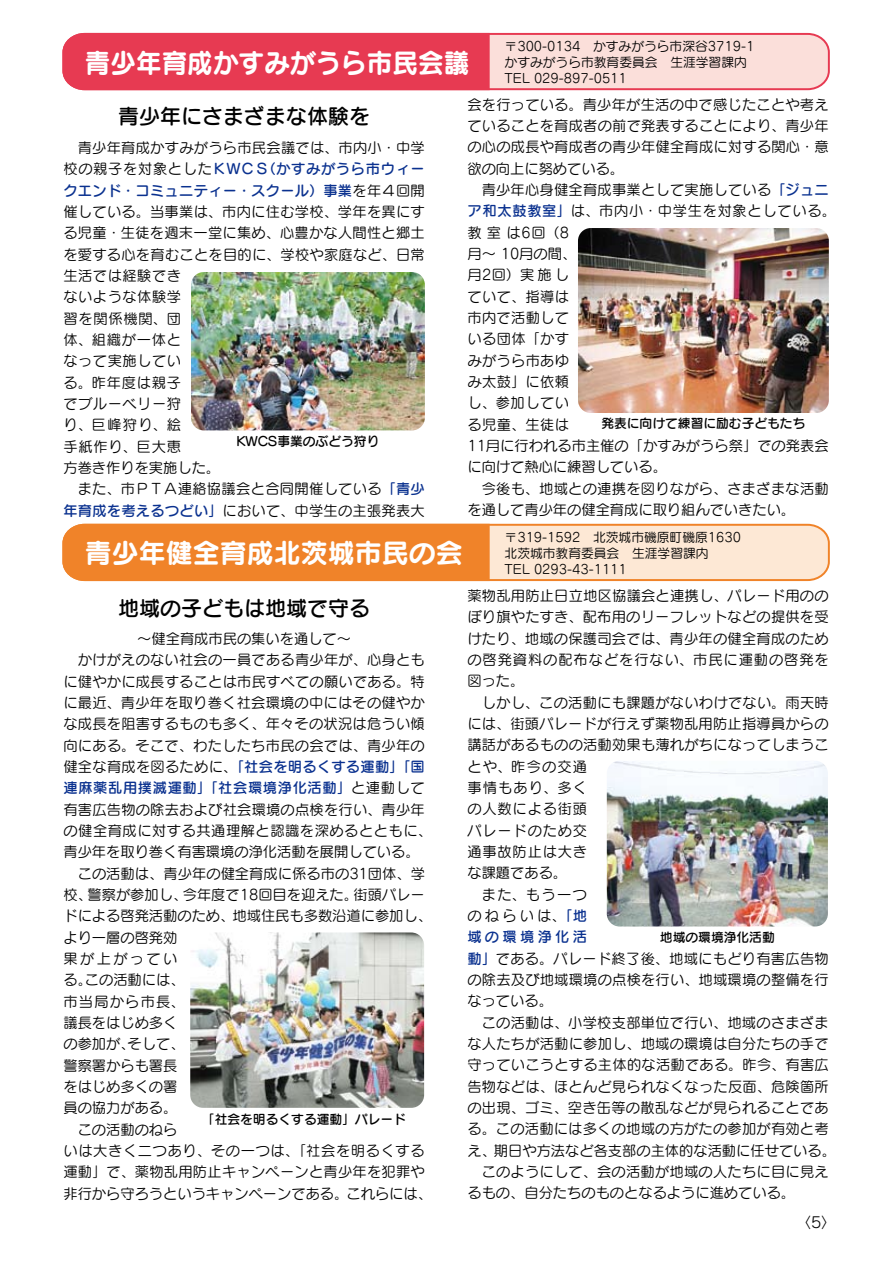
<style>
.page{position:relative;width:893px;height:1263px;background:#fff}
.page>*{position:absolute;margin:0;border:0;box-sizing:border-box;transform-origin:0 0}
.t1{font:27px "Seurat Pro B";color:#fff;scale:.95 1}
.t2{font:27px "Seurat Pro B";color:#fff}
.t3{font:21px "Seurat Pro DB";color:#000}
.t4{font:15px "Rodin Pro M";color:#000}
.t5{font:14.25px/21.3px "Seurat Pro M";letter-spacing:.015em;color:#000}
.t6{font:14.25px/21.3px "Seurat Pro DB";letter-spacing:.045em;color:#0a318f}
.t7{font:14.25px/21.3px "Seurat Pro DB";letter-spacing:.02em;color:#0a318f}
.t8{font:14.25px "Seurat Pro DB";letter-spacing:.235em;color:#0a318f}
.t9{font:12.75px/15.8px "Seurat Pro M";color:#000}
.t10{font:12.75px "Seurat Pro DB";color:#000}
.s1{font-family:"Seurat Pro M";color:#000}
.s2{font-family:"Seurat Pro DB";color:#0a318f}
</style>
<div class="page">
<img style="left:190px;top:932px;width:234px;height:176px;border-radius:13px">
<img style="left:607px;top:761px;width:221px;height:165px;border-radius:13px">
<img style="left:191px;top:272px;width:234px;height:158px;border-radius:13px">
<img style="left:578px;top:228px;width:251px;height:185px;border-radius:13px">
<svg style="left:62px;top:32px;width:767px;height:59px;background:#ef828d"></svg>
<svg style="left:62px;top:523px;width:767px;height:59px;background:#f5af74"></svg>
<h1 class="t1" style="left:85px;top:44px;width:407px">青少年育成かすみがうら市民会議</h1>
<p class="t9" style="left:505px;top:38px;width:251px">〒300-0134　かすみがうら市深谷3719-1かすみがうら市教育委員会　生涯学習課内<br>TEL 029-897-0511</p>
<h2 class="t3" style="left:118px;top:102px;width:253px">青少年にさまざまな体験を</h2>
<p class="t5" style="left:63px;top:136px;width:363px">　青少年育成かすみがうら市民会議では、市内小・中学</p>
<p class="t7" style="left:63px;top:158px;width:363px"><span class="s1">校の親子を対象とした</span>ＫＷＣＳ（かすみがうら市ウィークエンド・コミュニティー・スクール）事業<span class="s1">を年４回開</span></p>
<p class="t5" style="left:63px;top:200px;width:363px">催している。当事業は、市内に住む学校、学年を異にする児童・生徒を週末一堂に集め、心豊かな人間性と郷土を愛する心を育むことを目的に、学校や家庭など、日常生活では経験でき<br>ないような体験学<br>習を関係機関、団<br>体、組織が一体と<br>なって実施してい<br>る。昨年度は親子<br>でブルーベリー狩<br>り、巨峰狩り、絵<br>手紙作り、巨大恵<br>方巻き作りを実施した。<br>　また、市ＰＴＡ連絡協議会と合同開催している<span class="s2">「青少年育成を考えるつどい」</span>において、中学生の主張発表大</p>
<p class="t10" style="left:236px;top:433px;width:144px">KWCS事業のぶどう狩り</p>
<p class="t5" style="left:467px;top:93px;width:370px">会を行っている。青少年が生活の中で感じたことや考えていることを育成者の前で発表することにより、青少年の心の成長や育成者の青少年健全育成に対する関心・意欲の向上に努めている。<br>　青少年心身健全育成事業として実施している<span class="s2">「ジュニア和太鼓教室」</span>は、市内小・中学生を対象としている。教室は6回（8<br>月～ 10月の間、<br>月2回）実施し<br>ていて、指導は<br>市内で活動して<br>いる団体「かす<br>みがうら市あゆ<br>み太鼓」に依頼<br>し、参加してい<br>る児童、生徒は<br>11月に行われる市主催の「かすみがうら祭」での発表会に向けて熱心に練習している。<br>　今後も、地域との連携を図りながら、さまざまな活動を通して青少年の健全育成に取り組んでいきたい。</p>
<p class="t10" style="left:601px;top:415px;width:206px">発表に向けて練習に励む子どもたち</p>
<h1 class="t2" style="left:85px;top:534px;width:380px">青少年健全育成北茨城市民の会</h1>
<p class="t9" style="left:505px;top:529px;width:238px">〒319-1592　北茨城市磯原町磯原1630北茨城市教育委員会　生涯学習課内<br>TEL 0293-43-1111</p>
<h2 class="t3" style="left:118px;top:594px;width:253px">地域の子どもは地域で守る</h2>
<p class="t5" style="left:63px;top:628px;width:363px;text-align:center">～健全育成市民の集いを通して～<br>　かけがえのない社会の一員である青少年が、心身ともに健やかに成長することは市民すべての願いである。特に最近、青少年を取り巻く社会環境の中にはその健やかな成長を阻害するものも多く、年々その状況は危うい傾向にある。そこで、わたしたち市民の会では、青少年の</p>
<p class="t6" style="left:63px;top:755px;width:363px"><span class="s1">健全な育成を図るために、</span>「社会を明るくする運動」「国連麻薬乱用撲滅運動」「社会環境浄化活動」<span class="s1">と連動して</span></p>
<p class="t5" style="left:63px;top:798px;width:370px">有害広告物の除去および社会環境の点検を行い、青少年の健全育成に対する共通理解と認識を深めるとともに、青少年を取り巻く有害環境の浄化活動を展開している。　この活動は、青少年の健全育成に係る市の31団体、学校、警察が参加し、今年度で18回目を迎えた。街頭パレードによる啓発活動のため、地域住民も多数沿道に参加し、より一層の啓発効<br>果が上がってい<br>る。この活動には、<br>市当局から市長、<br>議長をはじめ多く<br>の参加が、そして、<br>警察署からも署長<br>をはじめ多くの署<br>員の協力がある。<br>　この活動のねら<br>いは大きく二つあり、その一つは、「社会を明るくする運動」で、薬物乱用防止キャンペーンと青少年を犯罪や非行から守ろうというキャンペーンである。これらには、</p>
<p class="t10" style="left:202px;top:1110px;width:206px">「社会を明るくする運動」パレード</p>
<p class="t5" style="left:467px;top:584px;width:363px">薬物乱用防止日立地区協議会と連携し、パレード用ののぼり旗やたすき、配布用のリーフレットなどの提供を受けたり、地域の保護司会では、青少年の健全育成のための啓発資料の配布などを行ない、市民に運動の啓発を図った。<br>　しかし、この活動にも課題がないわけでない。雨天時には、街頭パレードが行えず薬物乱用防止指導員からの講話があるものの活動効果も薄れがちになってしまうことや、昨今の交通<br>事情もあり、多く<br>の人数による街頭<br>パレードのため交<br>通事故防止は大き<br>な課題である。<br>　また、もう一つ<br>のねらいは、<span class="s2">「地</span></p>
<p class="t8" style="left:467px;top:927px;width:121px">域の環境浄化活</p>
<p class="t5" style="left:467px;top:947px;width:370px"><span class="s2">動」</span>である。パレード終了後、地域にもどり有害広告物の除去及び地域環境の点検を行い、地域環境の整備を行なっている。<br>　この活動は、小学校支部単位で行い、地域のさまざまな人たちが活動に参加し、地域の環境は自分たちの手で守っていこうとする主体的な活動である。昨今、有害広告物などは、ほとんど見られなくなった反面、危険箇所の出現、ゴミ、空き缶等の散乱などが見られることである。この活動には多くの地域の方がたの参加が有効と考え、期日や方法など各支部の主体的な活動に任せている。　このようにして、会の活動が地域の人たちに目に見えるもの、自分たちのものとなるように進めている。</p>
<p class="t10" style="left:660px;top:929px;width:116px">地域の環境浄化活動</p>
<p class="t4" style="left:796px;top:1212px;width:41px">〈5〉</p>
</div>
